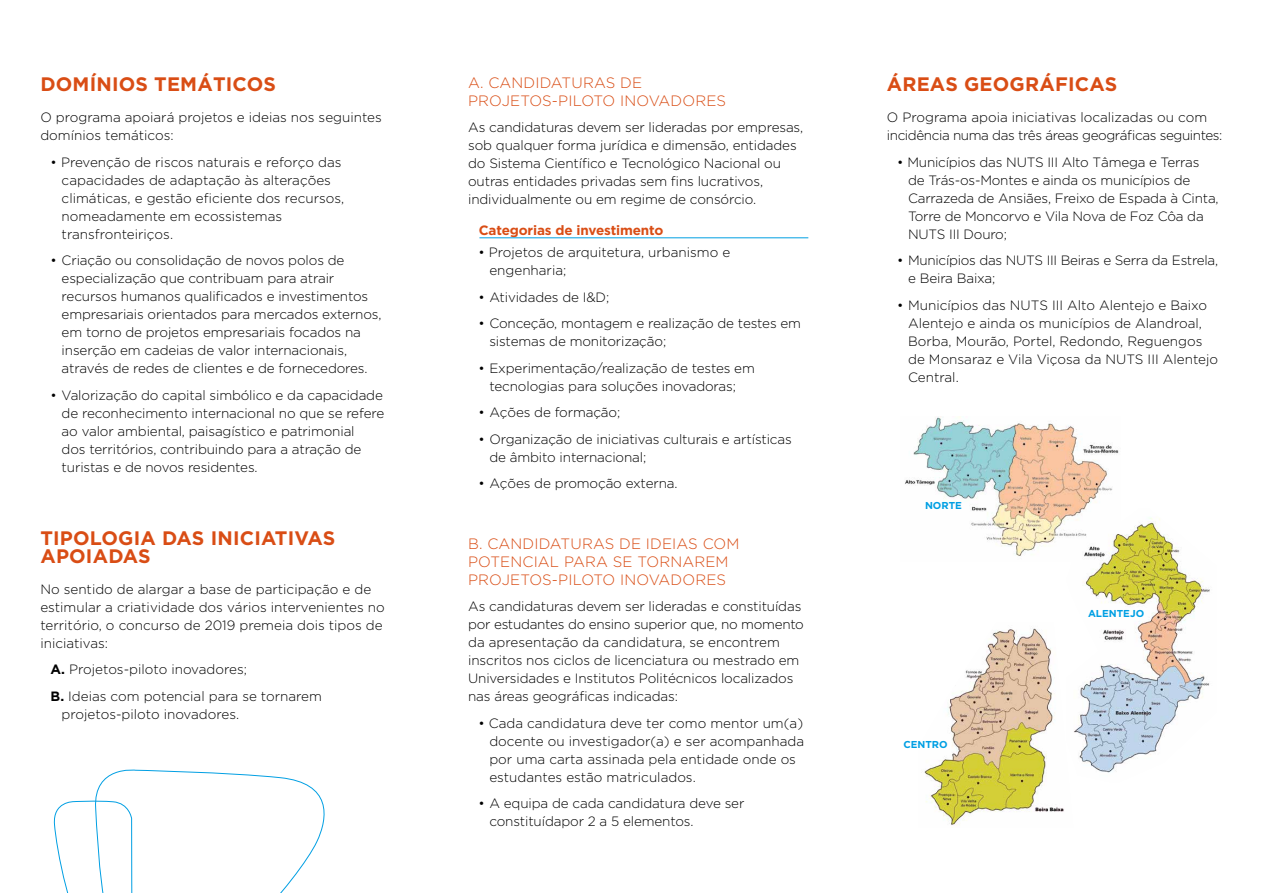
<style>
.page{position:relative;width:1263px;height:893px;background:#fff}
.page>*{position:absolute;margin:0;border:0;box-sizing:border-box;transform-origin:0 0}
.t1{font:700 19.5px/18px "Gotham";letter-spacing:.01em;color:#d94d15}
.t2{font:300 15px/18px "Gotham";letter-spacing:.01em;color:#d94d15}
.t3{font:300 13.5px/18px "Gotham";letter-spacing:-.01em;color:#000}
.t4{font:300 13.5px/18px "Gotham";letter-spacing:-.03em;color:#000}
.t5{font:700 13.5px "Gotham";letter-spacing:-.01em;color:#d94d15}
.t6{font:700 10.05px "Gotham";color:#009fe3}
.s1{font-weight:700}
</style>
<div class="page">
<svg style="left:53px;top:769px;width:272px;height:124px"></svg>
<img style="left:905px;top:417px;width:214px;height:139px">
<img style="left:924px;top:628px;width:140px;height:198px">
<img style="left:1065px;top:509px;width:145px;height:264px">
<hr style="left:479px;top:238px;width:329px;height:1px;background:#009fe3">
<h1 class="t1" style="left:40px;top:75px;width:237px">DOMÍNIOS TEMÁTICOS</h1>
<p class="t3" style="left:40px;top:108px;width:343px">O programa apoiará projetos e ideias nos seguintes domínios temáticos:</p>
<p class="t3" style="left:62px;top:153px;width:284px;text-indent:-11px">• Prevenção de riscos naturais e reforço das capacidades de adaptação às alterações climáticas, e gestão eficiente dos recursos, nomeadamente em ecossistemas transfronteiriços.</p>
<p class="t3" style="left:62px;top:251px;width:321px;text-indent:-11px">• Criação ou consolidação de novos polos de especialização que contribuam para atrair recursos humanos qualificados e investimentos empresariais orientados para mercados externos, em torno de projetos empresariais focados na inserção em cadeias de valor internacionais, através de redes de clientes e de fornecedores.</p>
<p class="t3" style="left:62px;top:386px;width:324px;text-indent:-11px">• Valorização do capital simbólico e da capacidade de reconhecimento internacional no que se refere ao valor ambiental, paisagístico e patrimonial<br>dos territórios, contribuindo para a atração de turistas e de novos residentes.</p>
<h1 class="t1" style="left:40px;top:529px;width:296px">TIPOLOGIA DAS INICIATIVAS<br>APOIADAS</h1>
<p class="t3" style="left:40px;top:580px;width:346px">No sentido de alargar a base de participação e de estimular a criatividade dos vários intervenientes no território, o concurso de 2019 premeia dois tipos de iniciativas:</p>
<p class="t3" style="left:51px;top:656px;width:273px;line-height:26.5px"><span class="s1">A.</span> Projetos-piloto inovadores;<br><span class="s1">B.</span> Ideias com potencial para se tornarem</p>
<p class="t3" style="left:62px;top:705px;width:179px">projetos-piloto inovadores.</p>
<p class="t2" style="left:468px;top:73px;width:260px">A. CANDIDATURAS DE<br>PROJETOS-PILOTO INOVADORES</p>
<p class="t3" style="left:468px;top:118px;width:337px">As candidaturas devem ser lideradas por empresas, sob qualquer forma jurídica e dimensão, entidades do Sistema Científico e Tecnológico Nacional ou outras entidades privadas sem fins lucrativos, individualmente ou em regime de consórcio.</p>
<p class="t5" style="left:479px;top:222px;width:186px">Categorias de investimento</p>
<p class="t3" style="left:489px;top:243px;width:242px;text-indent:-11px">• Projetos de arquitetura, urbanismo e engenharia;</p>
<p class="t3" style="left:478px;top:288px;width:132px">• Atividades de I&amp;D;</p>
<p class="t3" style="left:489px;top:314px;width:313px;text-indent:-11px">• Conceção, montagem e realização de testes em sistemas de monitorização;</p>
<p class="t3" style="left:478px;top:359px;width:278px;text-align:center">• Experimentação/realização de testes em tecnologias para soluções inovadoras;</p>
<p class="t3" style="left:478px;top:403px;width:143px">• Ações de formação;</p>
<p class="t3" style="left:489px;top:430px;width:304px;text-indent:-11px">• Organização de iniciativas culturais e artísticas de âmbito internacional;</p>
<p class="t3" style="left:478px;top:474px;width:201px">• Ações de promoção externa.</p>
<p class="t2" style="left:468px;top:534px;width:273px">B. CANDIDATURAS DE IDEIAS COM<br>POTENCIAL PARA SE TORNAREM<br>PROJETOS-PILOTO INOVADORES</p>
<p class="t3" style="left:468px;top:597px;width:337px">As candidaturas devem ser lideradas e constituídas por estudantes do ensino superior que, no momento da apresentação da candidatura, se encontrem inscritos nos ciclos de licenciatura ou mestrado em Universidades e Institutos Politécnicos localizados nas áreas geográficas indicadas:</p>
<p class="t3" style="left:489px;top:714px;width:316px;text-indent:-11px">• Cada candidatura deve ter como mentor um(a) docente ou investigador(a) e ser acompanhada por uma carta assinada pela entidade onde os estudantes estão matriculados.</p>
<p class="t3" style="left:489px;top:794px;width:256px;text-indent:-11px">• A equipa de cada candidatura deve ser constituídapor 2 a 5 elementos.</p>
<h1 class="t1" style="left:887px;top:75px;width:232px">ÁREAS GEOGRÁFICAS</h1>
<p class="t4" style="left:887px;top:108px;width:337px">O Programa apoia iniciativas localizadas ou com incidência numa das três áreas geográficas seguintes:</p>
<p class="t3" style="left:908px;top:153px;width:312px;text-indent:-11px">• Municípios das NUTS III Alto Tâmega e Terras de Trás-os-Montes e ainda os municípios de Carrazeda de Ansiães, Freixo de Espada à Cinta, Torre de Moncorvo e Vila Nova de Foz Côa da NUTS III Douro;</p>
<p class="t3" style="left:908px;top:251px;width:312px;text-indent:-11px">• Municípios das NUTS III Beiras e Serra da Estrela, e Beira Baixa;</p>
<p class="t3" style="left:908px;top:296px;width:311px;text-indent:-11px">• Municípios das NUTS III Alto Alentejo e Baixo Alentejo e ainda os municípios de Alandroal, Borba, Mourão, Portel, Redondo, Reguengos de Monsaraz e Vila Viçosa da NUTS III Alentejo Central.</p>
<p class="t6" style="left:925px;top:500px;width:38px">NORTE</p>
<p class="t6" style="left:903px;top:739px;width:46px">CENTRO</p>
<p class="t6" style="left:1088px;top:608px;width:58px">ALENTEJO</p>
</div>
